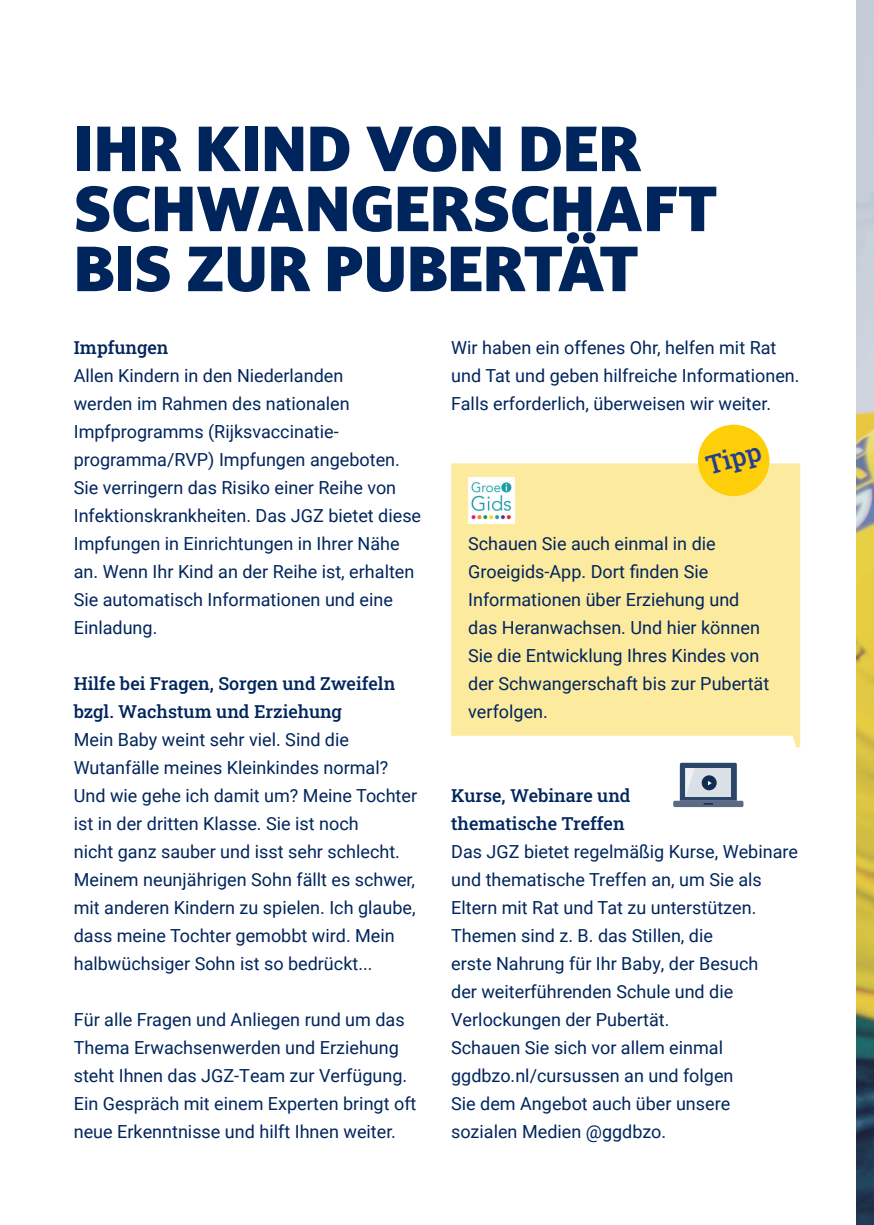
<style>
.page{position:relative;width:874px;height:1225px;background:#fff}
.page>*{position:absolute;margin:0;border:0;box-sizing:border-box;transform-origin:0 0}
.t1{font:900 60px/60px "Darkmode Darkmode Off";color:#00255d}
.t2{font:500 26px "Roboto Slab";color:#253f8e}
.t3{font:18px/28px "Roboto";color:#00255d}
.t4{font:500 18px/28px "Roboto Slab";color:#00255d}
</style>
<div class="page">
<img style="left:856px;top:0;width:17px;height:1225px">
<div style="left:673px;top:800px;width:70px;height:7px;background:#5b6a85;border-radius:2px"></div>
<svg style="left:679px;top:763px;width:57px;height:41px;background:#8998ab"></svg>
<div style="left:451px;top:463px;width:348px;height:284px;background:#fcea9e"></div>
<img style="left:468px;top:478px;width:46px;height:45px">
<div style="left:697px;top:424px;width:72px;height:72px;background:#fece08;border-radius:50%"></div>
<h1 class="t1" style="left:74px;top:118px;width:644px">IHR KIND VON DER<br>SCHWANGERSCHAFT<br>BIS ZUR PUBERTÄT</h1>
<p class="t4" style="left:74px;top:333px;width:96px">Impfungen</p>
<p class="t3" style="left:74px;top:361px;width:349px">Allen Kindern in den Niederlanden<br>werden im Rahmen des nationalen Impfprogramms (Rijksvaccinatie&shy;programma/RVP) Impfungen angeboten.<br>Sie verringern das Risiko einer Reihe von Infektionskrankheiten. Das JGZ bietet diese Impfungen in Einrichtungen in Ihrer Nähe an. Wenn Ihr Kind an der Reihe ist, erhalten Sie automatisch Informationen und eine Einladung.</p>
<p class="t4" style="left:74px;top:669px;width:323px">Hilfe bei Fragen, Sorgen und Zweifeln bzgl. Wachstum und Erziehung</p>
<p class="t3" style="left:74px;top:725px;width:345px">Mein Baby weint sehr viel. Sind die Wutanfälle meines Kleinkindes normal?<br>Und wie gehe ich damit um? Meine Tochter ist in der dritten Klasse. Sie ist noch<br>nicht ganz sauber und isst sehr schlecht.<br>Meinem neunjährigen Sohn fällt es schwer, mit anderen Kindern zu spielen. Ich glaube, dass meine Tochter gemobbt wird. Mein halbwüchsiger Sohn ist so bedrückt...</p>
<p class="t3" style="left:74px;top:1005px;width:344px">Für alle Fragen und Anliegen rund um das Thema Erwachsenwerden und Erziehung steht Ihnen das JGZ-Team zur Verfügung.<br>Ein Gespräch mit einem Experten bringt oft neue Erkenntnisse und hilft Ihnen weiter.</p>
<p class="t3" style="left:451px;top:333px;width:350px">Wir haben ein offenes Ohr, helfen mit Rat und Tat und geben hilfreiche Informationen.<br>Falls erforderlich, überweisen wir weiter.</p>
<h2 class="t2" style="left:701px;top:448px;width:57px;rotate:-15deg">Tipp</h2>
<p class="t3" style="left:468px;top:529px;width:302px">Schauen Sie auch einmal in die<br>Groeigids-App. Dort finden Sie<br>Informationen über Erziehung und das Heranwachsen. Und hier können<br>Sie die Entwicklung Ihres Kindes von der Schwangerschaft bis zur Pubertät verfolgen.</p>
<p class="t4" style="left:451px;top:781px;width:181px">Kurse, Webinare und thematische Treffen</p>
<p class="t3" style="left:451px;top:837px;width:348px">Das JGZ bietet regelmäßig Kurse, Webinare und thematische Treffen an, um Sie als Eltern mit Rat und Tat zu unterstützen.<br>Themen sind z. B. das Stillen, die<br>erste Nahrung für Ihr Baby, der Besuch<br>der weiterführenden Schule und die Verlockungen der Pubertät.<br>Schauen Sie sich vor allem einmal ggdbzo.nl/cursussen an und folgen<br>Sie dem Angebot auch über unsere sozialen Medien @ggdbzo.</p>
</div>
